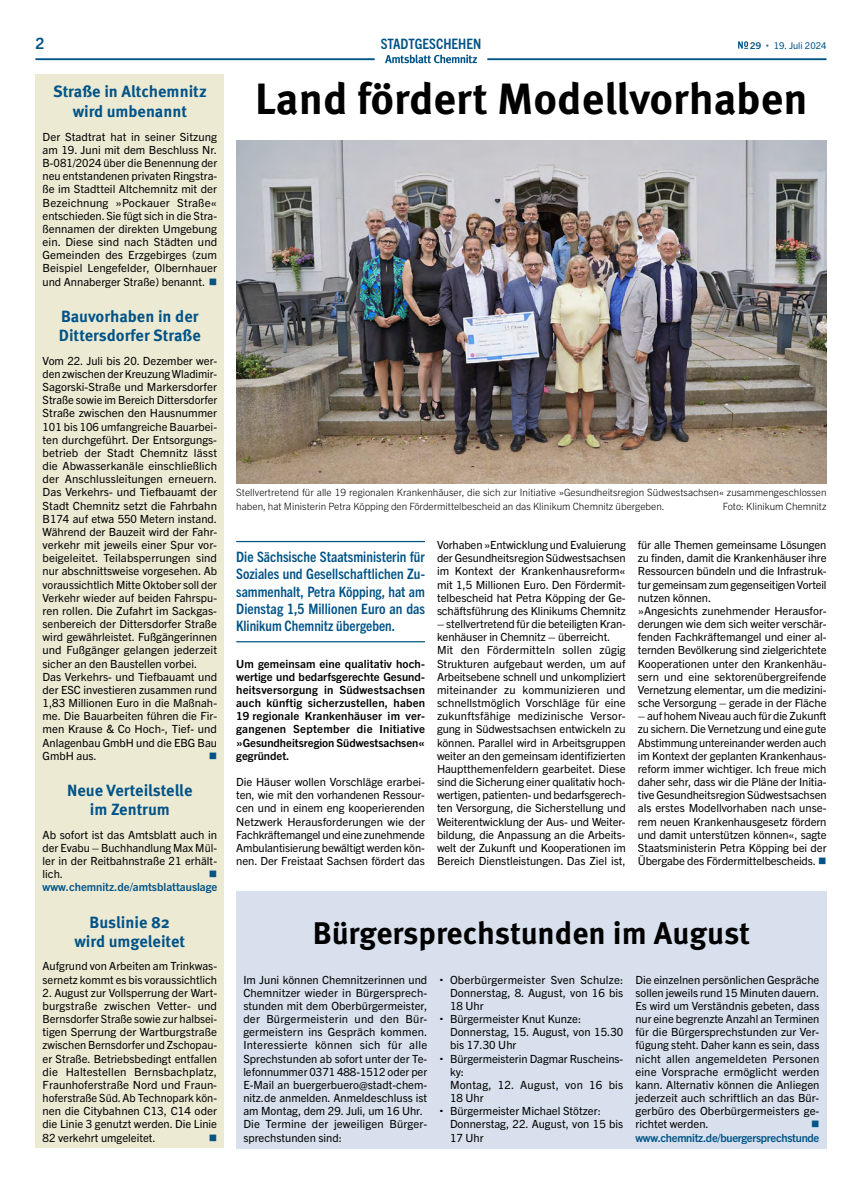
<style>
.page{position:relative;width:862px;height:1184px;background:#fff}
.page>*{position:absolute;margin:0;border:0;box-sizing:border-box;transform-origin:0 0}
.Überschrift_1_Ordnun{font:700 43.75px "Meta Pro";color:#000}
.Überschrift_2_Ordnun{font:700 31.25px "Meta Pro";letter-spacing:-.005em;color:#000}
.Kurznachricht__Übers{font:700 16.25px/19.5px "Meta Pro";color:#005387;text-align:center}
.t1{font:700 15.62px "Trade Gothic Next LT Pro";color:#005387}
.Teaser_blau_mit_Absa{font:700 condensed 14.38px/17.2px "Trade Gothic Next LT Pro";color:#005387;text-align:justify}
.Rubrikenbezeichnung{font:700 condensed 14.38px "Trade Gothic Next LT Pro";color:#005387}
.Fließtext{font:11.25px/13.1px "Trade Gothic Next LT Pro";letter-spacing:-.005em;color:#000;text-align:justify}
.Kurznachricht_Fließt{font:11.25px/13.1px "Trade Gothic Next LT Pro";color:#000;text-align:justify}
.Teasertext_fett{font:700 11.25px/13.1px "Trade Gothic Next LT Pro";color:#000;text-align:justify}
.Fließtext-2{font:11.25px/13.1px "Trade Gothic Next LT Pro";letter-spacing:.015em;color:#000}
.Hinweistext_Artikele{font:700 11.25px "Trade Gothic Next LT Pro";letter-spacing:-.025em;color:#005387}
.Hinweistext_Artikele-2{font:700 11.25px "Trade Gothic Next LT Pro";color:#005387}
.Kurznachricht_Fließt-2{font:11.25px "Wingdings";color:#005387}
.Fließtext-3{font:11.25px "Wingdings";color:#005387}
.Bildunterschrift{font:300 10px/13.1px "Trade Gothic Next LT Pro";color:#000}
.t2{font:9.38px "Trade Gothic Next LT Pro";color:#005387}
.t3{font:700 9.38px "Trade Gothic Next LT Pro";color:#005387}
.s1{color:#005387}
</style>
<div class="page">
<hr style="left:35px;top:58px;width:339px;height:2px;background:#005387">
<hr style="left:487px;top:58px;width:339px;height:2px;background:#005387">
<svg style="left:385px;top:55px;width:92px;height:8px"></svg>
<svg style="left:738px;top:41px;width:9px;height:8px"></svg>
<div style="left:35px;top:74px;width:189px;height:1074px;background:#edead4"></div>
<div style="left:236px;top:891px;width:590px;height:257px;background:#d7e0ec"></div>
<hr style="left:236px;top:541px;width:188px;height:1px;background:#005387">
<hr style="left:236px;top:641px;width:188px;height:1px;background:#005387">
<img style="left:236px;top:141px;width:590px;height:342px">
<h3 class="t1" style="left:35px;top:32px;width:10px">2</h3>
<p class="Rubrikenbezeichnung" style="left:380px;top:34px;width:102px">STADTGESCHEHEN</p>
<p class="t3" style="left:749px;top:39px;width:12px">29</p>
<p class="t2" style="left:773px;top:39px;width:54px">19. Juli 2024</p>
<p class="Kurznachricht__Übers" style="left:53px;top:81px;width:155px">Straße in Altchemnitz wird umbenannt</p>
<p class="Kurznachricht_Fließt" style="left:43px;top:129px;width:176px">Der Stadtrat hat in seiner Sitzung am 19. Juni mit dem Beschluss Nr.<br>B-081/2024 über die Benennung der neu entstandenen privaten Ringstra&shy;ße im Stadtteil Altchemnitz mit der Bezeichnung »Pockauer Straße« entschieden. Sie fügt sich in die Stra&shy;ßennamen der direkten Umgebung ein. Diese sind nach Städten und Gemeinden des Erzgebirges (zum Beispiel Lengefelder, Olbernhauer und Annaberger Straße) benannt. <span class="s1">■</span></p>
<p class="Kurznachricht__Übers" style="left:59px;top:305px;width:143px;text-align:left">Bauvorhaben in der<br>Dittersdorfer Straße</p>
<p class="Kurznachricht_Fließt" style="left:43px;top:353px;width:176px">Vom 22. Juli bis 20. Dezember wer&shy;den zwischen der Kreuzung Wladimir-Sagorski-Straße und Markersdorfer Straße sowie im Bereich Dittersdorfer Straße zwischen den Hausnummer 101 bis 106 umfangreiche Bauarbei&shy;ten durchgeführt. Der Entsorgungs&shy;betrieb der Stadt Chemnitz lässt die Abwasserkanäle einschließlich der Anschlussleitungen erneuern.<br>Das Verkehrs- und Tiefbauamt der Stadt Chemnitz setzt die Fahrbahn B174 auf etwa 550 Metern instand.<br>Während der Bauzeit wird der Fahr&shy;verkehr mit jeweils einer Spur vor&shy;beigeleitet. Teilabsperrungen sind nur abschnittsweise vorgesehen. Ab voraussichtlich Mitte Oktober soll der Verkehr wieder auf beiden Fahrspu&shy;ren rollen. Die Zufahrt im Sackgas&shy;senbereich der Dittersdorfer Straße wird gewährleistet. Fußgängerinnen und Fußgänger gelangen jederzeit sicher an den Baustellen vorbei.</p>
<p class="Kurznachricht_Fließt" style="left:43px;top:669px;width:176px">Das Verkehrs- und Tiefbauamt und der ESC investieren zusammen rund 1,83 Millionen Euro in die Maßnah&shy;me. Die Bauarbeiten führen die Fir&shy;men Krause &amp; Co Hoch-, Tief- und Anlagenbau GmbH und die EBG Bau GmbH aus.</p>
<p class="Überschrift_1_Ordnun" style="left:255px;top:65px;width:553px">Land fördert Modellvorhaben</p>
<p class="Bildunterschrift" style="left:236px;top:485px;width:591px">Stellvertretend für alle 19 regionalen Krankenhäuser, die sich zur Initiative »Gesundheitsregion Südwestsachsen« zusammengeschlossen haben, hat Ministerin Petra Köpping den Fördermittelbescheid an das Klinikum Chemnitz übergeben.</p>
<p class="Bildunterschrift" style="left:722px;top:498px;width:105px">Foto: Klinikum Chemnitz</p>
<p class="Fließtext" style="left:637px;top:537px;width:190px">für alle Themen gemeinsame Lösungen zu finden, damit die Krankenhäuser ihre Ressourcen bündeln und die Infrastruk&shy;tur gemeinsam zum gegenseitigen Vorteil nutzen können.</p>
<p class="Fließtext" style="left:637px;top:603px;width:190px">»Angesichts zunehmender Herausfor&shy;derungen wie dem sich weiter verschär&shy;fenden Fachkräftemangel und einer al&shy;ternden Bevölkerung sind zielgerichtete Kooperationen unter den Krankenhäu&shy;sern und eine sektorenübergreifende Vernetzung elementar, um die medizini&shy;sche Versorgung – gerade in der Fläche</p>
<p class="Fließtext" style="left:637px;top:708px;width:190px">– auf hohem Niveau auch für die Zukunft zu sichern. Die Vernetzung und eine gute Abstimmung untereinander werden auch im Kontext der geplanten Krankenhaus&shy;reform immer wichtiger. Ich freue mich daher sehr, dass wir die Pläne der Initia&shy;tive Gesundheitsregion Südwestsachsen als erstes Modellvorhaben nach unse&shy;rem neuen Krankenhausgesetz fördern und damit unterstützen können«, sagte Staatsministerin Petra Köpping bei der Übergabe des Fördermittelbescheids. <span class="s1">■</span></p>
<p class="Fließtext" style="left:437px;top:537px;width:190px">Vorhaben »Entwicklung und Evaluierung der Gesundheitsregion Südwestsachsen im Kontext der Krankenhausreform« mit 1,5 Millionen Euro. Den Fördermit&shy;telbescheid hat Petra Köpping der Ge&shy;schäftsführung des Klinikums Chemnitz</p>
<p class="Fließtext" style="left:437px;top:616px;width:190px">– stellvertretend für die beteiligten Kran&shy;kenhäuser in Chemnitz – überreicht.</p>
<p class="Fließtext" style="left:437px;top:643px;width:190px">Mit den Fördermitteln sollen zügig Strukturen aufgebaut werden, um auf Arbeitsebene schnell und unkompliziert miteinander zu kommunizieren und schnellstmöglich Vorschläge für eine zukunftsfähige medizinische Versor&shy;gung in Südwestsachsen entwickeln zu können. Parallel wird in Arbeitsgruppen weiter an den gemeinsam identifizierten Hauptthemenfeldern gearbeitet. Diese sind die Sicherung einer qualitativ hoch&shy;wertigen, patienten- und bedarfsgerech&shy;ten Versorgung, die Sicherstellung und Weiterentwicklung der Aus- und Weiter&shy;bildung, die Anpassung an die Arbeits&shy;welt der Zukunft und Kooperationen im Bereich Dienstleistungen. Das Ziel ist,</p>
<p class="Teaser_blau_mit_Absa" style="left:236px;top:547px;width:190px">Die Sächsische Staatsministerin für Soziales und Gesellschaftlichen Zu&shy;sammenhalt, Petra Köpping, hat am Dienstag 1,5 Millionen Euro an das Klinikum Chemnitz übergeben.</p>
<p class="Teasertext_fett" style="left:236px;top:656px;width:190px">Um gemeinsam eine qualitativ hoch&shy;wertige und bedarfsgerechte Gesund&shy;heitsversorgung in Südwestsachsen auch künftig sicherzustellen, haben 19 regionale Krankenhäuser im ver&shy;gangenen September die Initiative »Gesundheitsregion Südwestsachsen« gegründet.</p>
<p class="Fließtext" style="left:236px;top:774px;width:190px">Die Häuser wollen Vorschläge erarbei&shy;ten, wie mit den vorhandenen Ressour&shy;cen und in einem eng kooperierenden Netzwerk Herausforderungen wie der Fachkräftemangel und eine zunehmende Ambulantisierung bewältigt werden kön&shy;nen. Der Freistaat Sachsen fördert das</p>
<p class="Kurznachricht_Fließt-2" style="left:208px;top:749px;width:10px">■</p>
<p class="Kurznachricht__Übers" style="left:67px;top:779px;width:126px">Neue Verteilstelle im Zentrum</p>
<p class="Kurznachricht_Fließt" style="left:43px;top:827px;width:176px">Ab sofort ist das Amtsblatt auch in der Evabu – Buchhandlung Max Mül&shy;ler in der Reitbahnstraße 21 erhält&shy;lich.</p>
<p class="Kurznachricht_Fließt-2" style="left:208px;top:868px;width:10px">■</p>
<p class="Hinweistext_Artikele-2" style="left:43px;top:879px;width:176px">www.chemnitz.de/amtsblattauslage</p>
<p class="Kurznachricht__Übers" style="left:75px;top:911px;width:112px">Buslinie 82 wird umgeleitet</p>
<p class="Kurznachricht_Fließt" style="left:43px;top:959px;width:176px">Aufgrund von Arbeiten am Trinkwas&shy;sernetz kommt es bis voraussichtlich</p>
<p class="Kurznachricht_Fließt" style="left:43px;top:985px;width:176px">2. August zur Vollsperrung der Wart&shy;burgstraße zwischen Vetter- und Bernsdorfer Straße sowie zur halbsei&shy;tigen Sperrung der Wartburgstraße zwischen Bernsdorfer und Zschopau&shy;er Straße. Betriebsbedingt entfallen die Haltestellen Bernsbachplatz, Fraunhoferstraße Nord und Fraun&shy;hoferstraße Süd. Ab Technopark kön&shy;nen die Citybahnen C13, C14 oder die Linie 3 genutzt werden. Die Linie 82 verkehrt umgeleitet.</p>
<p class="Überschrift_2_Ordnun" style="left:312px;top:908px;width:438px">Bürgersprechstunden im August</p>
<p class="Fließtext" style="left:243px;top:972px;width:185px">Im Juni können Chemnitzerinnen und Chemnitzer wieder in Bürgersprech&shy;stunden mit dem Oberbürgermeister, der Bürgermeisterin und den Bür&shy;germeistern ins Gespräch kommen.<br>Interessierte können sich für alle Sprechstunden ab sofort unter der Te&shy;lefonnummer 0371 488-1512 oder per E-Mail an buergerbuero@stadt-chem&shy;nitz.de anmelden. Anmeldeschluss ist am Montag, dem 29. Juli, um 16 Uhr.</p>
<p class="Fließtext-2" style="left:243px;top:1117px;width:185px">Die Termine der jeweiligen Bürger&shy;sprechstunden sind:</p>
<p class="Kurznachricht_Fließt" style="left:450px;top:972px;width:175px">Oberbürgermeister Sven Schulze:<br>Donnerstag, 8. August, von 16 bis 18 Uhr</p>
<p class="Kurznachricht_Fließt" style="left:450px;top:1011px;width:133px">Bürgermeister Knut Kunze:</p>
<p class="Fließtext" style="left:450px;top:1024px;width:175px">Donnerstag, 15. August, von 15.30 bis 17.30 Uhr</p>
<p class="Kurznachricht_Fließt" style="left:450px;top:1051px;width:175px">Bürgermeisterin Dagmar Ruscheins&shy;ky:</p>
<p class="Fließtext-2" style="left:450px;top:1077px;width:175px">Montag, 12. August, von 16 bis<br>18 Uhr</p>
<p class="Kurznachricht_Fließt" style="left:450px;top:1103px;width:152px">Bürgermeister Michael Stötzer:</p>
<p class="Fließtext" style="left:450px;top:1117px;width:175px">Donnerstag, 22. August, von 15 bis<br>17 Uhr</p>
<p class="Fließtext" style="left:635px;top:972px;width:185px">Die einzelnen persönlichen Gespräche sollen jeweils rund 15 Minuten dauern.<br>Es wird um Verständnis gebeten, dass nur eine begrenzte Anzahl an Terminen für die Bürgersprechstunden zur Ver&shy;fügung steht. Daher kann es sein, dass nicht allen angemeldeten Personen eine Vorsprache ermöglicht werden kann. Alternativ können die Anliegen jederzeit auch schriftlich an das Bür&shy;gerbüro des Oberbürgermeisters ge&shy;richtet werden.</p>
<p class="Fließtext-3" style="left:810px;top:1118px;width:10px">■</p>
<p class="Hinweistext_Artikele" style="left:635px;top:1129px;width:185px">www.chemnitz.de/buergersprechstunde</p>
<p class="Kurznachricht_Fließt-2" style="left:208px;top:1131px;width:10px">■</p>
</div>
